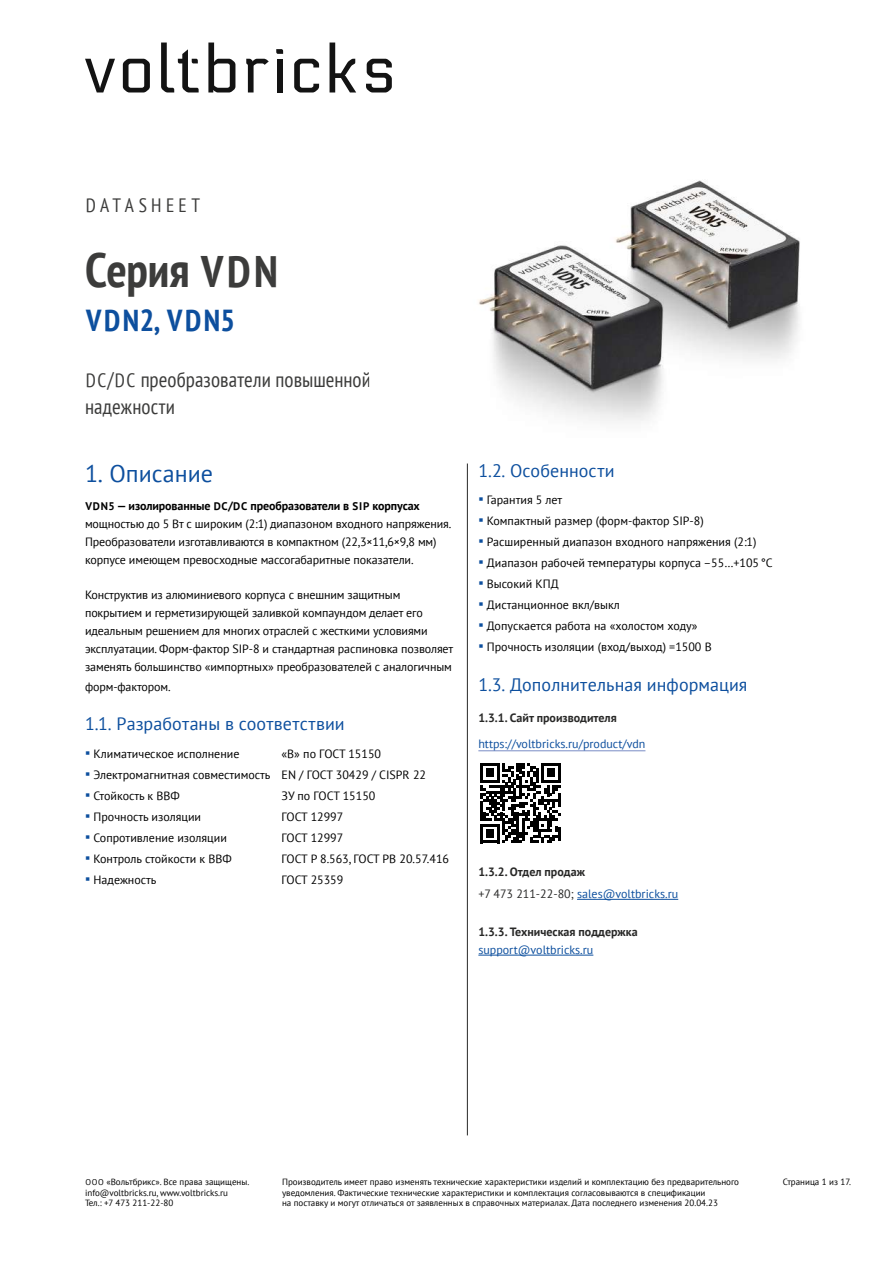
<style>
.page{position:relative;width:893px;height:1263px;background:#fff}
.page>*{position:absolute;margin:0;border:0;box-sizing:border-box;transform-origin:0 0}
.t1{font:700 condensed 48px "PT Sans";letter-spacing:-.005em;color:#3c3c3b}
.t2{font:700 condensed 30.3px "PT Sans";letter-spacing:.08em;color:#0d4f9e}
.t3{font:24px "PT Sans";color:#0d4f9e}
.t4{font:condensed 21px/27px "PT Sans";color:#3c3c3b}
.t5{font:condensed 19.35px "PT Sans";letter-spacing:.22em;color:#3c3c3b}
.t6{font:18px "PT Sans";letter-spacing:.005em;color:#0d4f9e}
.t7{font:12px/18px "PT Sans";letter-spacing:-.01em;color:#000}
.t8{font:12px/22.2px "PT Sans";color:#0d4f9e}
.t9{font:700 12px "PT Sans";color:#282827}
.t10{font:9px/10.8px "PT Sans";color:#000}
.s1{font-size:44.1px}
.s2{font-size:19.35px}
.s3{font-weight:700;font-size:11.1px}
.s4{font-weight:700}
.s5{font-family:"Arial";font-size:15px;color:#0d4f9e}
.s6{font-weight:700;color:#282827}
.s7{color:#282827}
.s8{font-size:8.25px}
</style>
<div class="page">
<hr style="left:478px;top:750px;width:167px;height:1px;background:#7a8cc6">
<hr style="left:577px;top:899px;width:101px;height:1px;background:#0d4f9e">
<hr style="left:478px;top:955px;width:115px;height:1px;background:#0d4f9e">
<svg style="left:480px;top:763px;width:80px;height:80px"></svg>
<hr style="left:467px;top:463px;width:1px;height:672px;background:#282827">
<svg style="left:85px;top:59px;width:30px;height:33px"></svg>
<svg style="left:123px;top:59px;width:27px;height:33px"></svg>
<svg style="left:208px;top:43px;width:27px;height:49px"></svg>
<svg style="left:246px;top:59px;width:23px;height:33px"></svg>
<div style="left:277px;top:59px;width:6px;height:33px;background:#131313"></div>
<svg style="left:294px;top:59px;width:25px;height:33px"></svg>
<svg style="left:330px;top:43px;width:26px;height:49px"></svg>
<svg style="left:366px;top:59px;width:26px;height:33px"></svg>
<svg style="left:161px;top:43px;width:38px;height:49px"></svg>
<svg style="left:276px;top:49px;width:7px;height:5px"></svg>
<img style="left:660px;top:180px;width:140px;height:156px">
<img style="left:479px;top:196px;width:317px;height:225px">
<h3 class="t5" style="left:86px;top:193px;width:116px">DATASHEET</h3>
<h1 class="t1" style="left:85px;top:238px;width:194px">Серия <span class="s1">VDN</span></h1>
<h2 class="t2" style="left:86px;top:300px;width:150px">VDN2, VDN5</h2>
<h3 class="t4" style="left:85px;top:366px;width:287px"><span class="s2">DC</span>/<span class="s2">DC</span> преобразователи повышенной надежности</h3>
<h3 class="t3" style="left:85px;top:458px;width:130px">1. Описание</h3>
<p class="t7" style="left:85px;top:497px;width:368px"><span class="s3">VDN5</span> <span class="s4">— изолированные</span> <span class="s3">DC</span><span class="s4">/</span><span class="s3">DC</span> <span class="s4">преобразователи в</span> <span class="s3">SIP</span> <span class="s4">корпусах </span>мощностью до 5 Вт с широким (2:1) диапазоном входного напряжения.<br>Преобразователи изготавливаются в компактном (22,3×11,6×9,8 мм) корпусе имеющем превосходные массогабаритные показатели.</p>
<p class="t7" style="left:85px;top:586px;width:370px">Конструктив из алюминиевого корпуса с внешним защитным покрытием и герметизирующей заливкой компаундом делает его идеальным решением для многих отраслей с жесткими условиями эксплуатации. Форм-фактор SIP-8 и стандартная распиновка позволяет заменять большинство «импортных» преобразователей с аналогичным</p>
<p class="t7" style="left:85px;top:677px;width:87px">форм-фактором.</p>
<h3 class="t6" style="left:85px;top:712px;width:261px">1.1. Разработаны в соответствии</h3>
<p class="t7" style="left:85px;top:744px;width:156px"><span class="s5">▪</span> Климатическое исполнение</p>
<p class="t7" style="left:282px;top:744px;width:101px">«В» по ГОСТ 15150</p>
<p class="t7" style="left:85px;top:765px;width:343px"><span class="s5">▪</span> Электромагнитная совместимость EN / ГОСТ 30429 / CISPR 22</p>
<p class="t7" style="left:85px;top:786px;width:96px"><span class="s5">▪</span> Стойкость к ВВФ</p>
<p class="t7" style="left:282px;top:786px;width:95px">ЗУ по ГОСТ 15150</p>
<p class="t7" style="left:85px;top:807px;width:118px"><span class="s5">▪</span> Прочность изоляции</p>
<p class="t7" style="left:282px;top:807px;width:63px">ГОСТ 12997</p>
<p class="t7" style="left:85px;top:828px;width:143px"><span class="s5">▪</span> Сопротивление изоляции</p>
<p class="t7" style="left:282px;top:828px;width:63px">ГОСТ 12997</p>
<p class="t7" style="left:85px;top:849px;width:148px"><span class="s5">▪</span> Контроль стойкости к ВВФ</p>
<p class="t7" style="left:282px;top:849px;width:169px">ГОСТ Р 8.563, ГОСТ РВ 20.57.416</p>
<p class="t7" style="left:85px;top:870px;width:73px"><span class="s5">▪</span> Надежность</p>
<p class="t7" style="left:282px;top:870px;width:63px">ГОСТ 25359</p>
<h3 class="t6" style="left:478px;top:459px;width:138px">1.2. Особенности</h3>
<p class="t7" style="left:478px;top:491px;width:85px"><span class="s5">▪</span> Гарантия 5 лет</p>
<p class="t7" style="left:478px;top:512px;width:227px"><span class="s5">▪</span> Компактный размер (форм-фактор SIP-8)</p>
<p class="t7" style="left:478px;top:533px;width:280px"><span class="s5">▪</span> Расширенный диапазон входного напряжения (2:1)</p>
<p class="t7" style="left:478px;top:554px;width:296px"><span class="s5">▪</span> Диапазон рабочей температуры корпуса –55…+105°С</p>
<p class="t7" style="left:478px;top:575px;width:82px"><span class="s5">▪</span> Высокий КПД</p>
<p class="t7" style="left:478px;top:596px;width:143px"><span class="s5">▪</span> Дистанционное вкл/выкл</p>
<p class="t7" style="left:478px;top:617px;width:221px"><span class="s5">▪</span> Допускается работа на «холостом ходу»</p>
<p class="t7" style="left:478px;top:638px;width:235px"><span class="s5">▪</span> Прочность изоляции (вход/выход) =1500 В</p>
<h3 class="t6" style="left:478px;top:673px;width:271px">1.3. Дополнительная информация</h3>
<p class="t9" style="left:478px;top:710px;width:140px">1.3.1. Cайт производителя</p>
<p class="t8" style="left:478px;top:732px;width:169px">https://voltbricks.ru/product/vdn</p>
<p class="t8" style="left:478px;top:860px;width:201px"><span class="s6">1.3.2. Отдел продаж<br></span><span class="s7">+7 473 211-22-80;</span> sales@voltbricks.ru</p>
<p class="t9" style="left:478px;top:923px;width:161px">1.3.3. Техническая поддержка</p>
<p class="t8" style="left:478px;top:938px;width:116px">support@voltbricks.ru</p>
<p class="t10" style="left:85px;top:1176px;width:165px"><span class="s8">ООО</span> «Вольтбрикс». Все права защищены.</p>
<p class="t10" style="left:783px;top:1176px;width:70px">Страница 1 из 17.</p>
<p class="t10" style="left:85px;top:1187px;width:145px">info@voltbricks.ru, www.voltbricks.ru<br>Тел.: +7 473 211-22-80</p>
<p class="t10" style="left:282px;top:1176px;width:459px">Производитель имеет право изменять технические характеристики изделий и комплектацию без предварительного уведомления. Фактические технические характеристики и комплектация согласовываются в спецификации<br>на поставку и могут отличаться от заявленных в справочных материалах. Дата последнего изменения 20.04.23</p>
</div>
